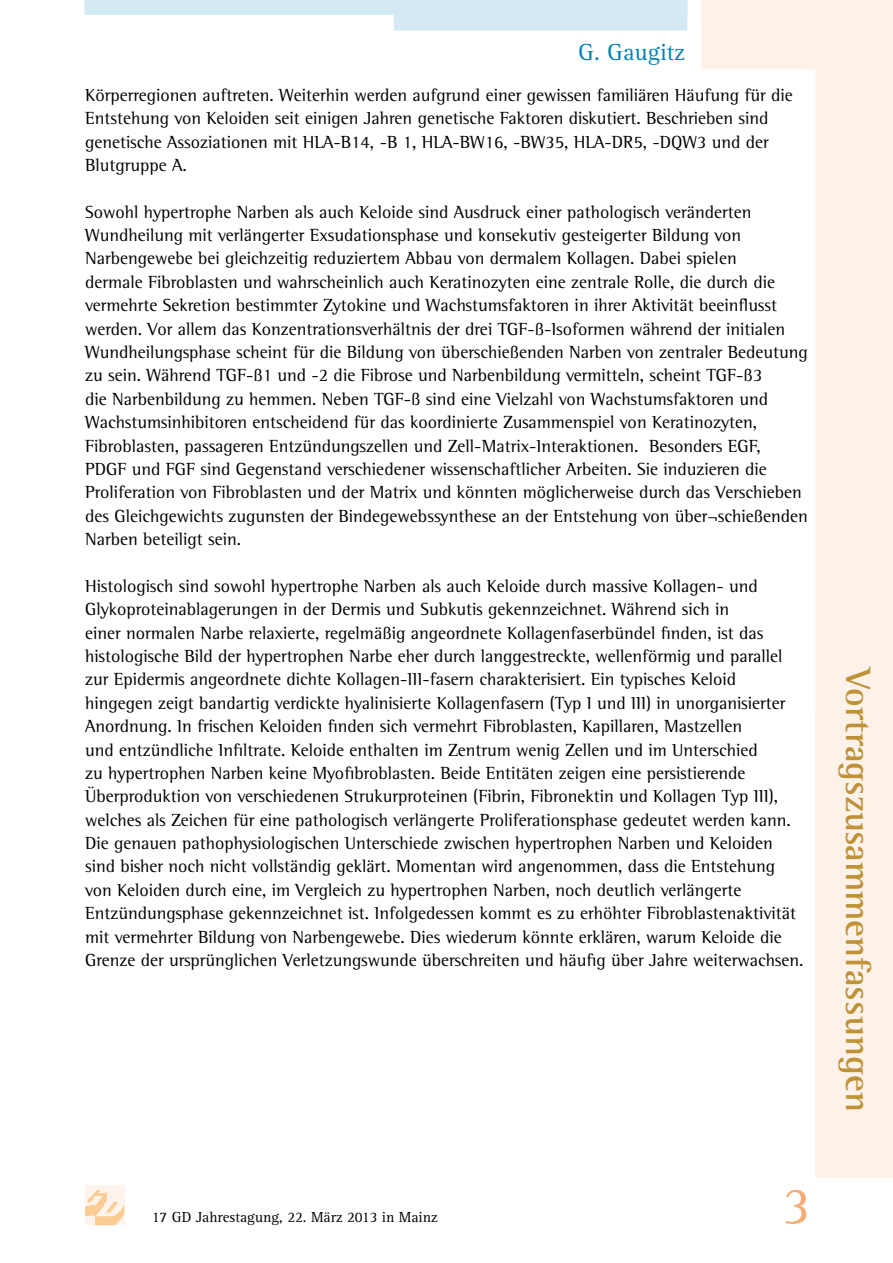
<style>
.page{position:relative;width:893px;height:1263px;background:#fff}
.page>*{position:absolute;margin:0;border:0;box-sizing:border-box;transform-origin:0 0}
.t1{font:54px "Agfa Rotis Serif";color:#f5ac75}
.t2{font:700 36px "Agfa Rotis Semi Serif";color:#bf9237}
.t3{font:24px "Agfa Rotis Serif";color:#0082b8}
.t4{font:18px/23.4px "Agfa Rotis Semi Serif";color:#000}
.t5{font:15px "Agfa Rotis Serif";color:#000}
</style>
<div class="page">
<svg style="left:701px;top:21px;width:192px;height:1157px"></svg>
<div style="left:85px;top:1186px;width:39px;height:39px;background:#fef4eb"></div>
<svg style="left:85px;top:1189px;width:39px;height:36px"></svg>
<svg style="left:84px;top:0;width:603px;height:31px"></svg>
<div style="left:701px;top:0;width:192px;height:21px;background:#fcf2ea"></div>
<h3 class="t3" style="left:578px;top:38px;width:108px">G. Gaugitz</h3>
<p class="t4" style="left:85px;top:83px;width:709px">Körperregionen auftreten. Weiterhin werden aufgrund einer gewissen familiären Häufung für die Entstehung von Keloiden seit einigen Jahren genetische Faktoren diskutiert. Beschrieben sind genetische Assoziationen mit HLA-B14, -B 1, HLA-BW16, -BW35, HLA-DR5, -DQW3 und der Blutgruppe A.</p>
<p class="t4" style="left:85px;top:200px;width:724px">Sowohl hypertrophe Narben als auch Keloide sind Ausdruck einer pathologisch veränderten Wundheilung mit verlängerter Exsudationsphase und konsekutiv gesteigerter Bildung von Narbengewebe bei gleichzeitig reduziertem Abbau von dermalem Kollagen. Dabei spielen<br>dermale Fibroblasten und wahrscheinlich auch Keratinozyten eine zentrale Rolle, die durch die vermehrte Sekretion bestimmter Zytokine und Wachstumsfaktoren in ihrer Aktivität beeinflusst werden. Vor allem das Konzentrationsverhältnis der drei TGF-ß-Isoformen während der initialen Wundheilungsphase scheint für die Bildung von überschießenden Narben von zentraler Bedeutung zu sein. Während TGF-ß1 und -2 die Fibrose und Narbenbildung vermitteln, scheint TGF-ß3<br>die Narbenbildung zu hemmen. Neben TGF-ß sind eine Vielzahl von Wachstumsfaktoren und Wachstumsinhibitoren entscheidend für das koordinierte Zusammenspiel von Keratinozyten, Fibroblasten, passageren Entzündungszellen und Zell-Matrix-Interaktionen. Besonders EGF,<br>PDGF und FGF sind Gegenstand verschiedener wissenschaftlicher Arbeiten. Sie induzieren die Proliferation von Fibroblasten und der Matrix und könnten möglicherweise durch das Verschieben des Gleichgewichts zugunsten der Bindegewebssynthese an der Entstehung von über¬schießenden Narben beteiligt sein.</p>
<p class="t4" style="left:85px;top:574px;width:720px">Histologisch sind sowohl hypertrophe Narben als auch Keloide durch massive Kollagen- und Glykoproteinablagerungen in der Dermis und Subkutis gekennzeichnet. Während sich in<br>einer normalen Narbe relaxierte, regelmäßig angeordnete Kollagenfaserbündel finden, ist das histologische Bild der hypertrophen Narbe eher durch langgestreckte, wellenförmig und parallel zur Epidermis angeordnete dichte Kollagen-III-fasern charakterisiert. Ein typisches Keloid hingegen zeigt bandartig verdickte hyalinisierte Kollagenfasern (Typ I und III) in unorganisierter Anordnung. In frischen Keloiden finden sich vermehrt Fibroblasten, Kapillaren, Mastzellen<br>und entzündliche Infiltrate. Keloide enthalten im Zentrum wenig Zellen und im Unterschied<br>zu hypertrophen Narben keine Myofibroblasten. Beide Entitäten zeigen eine persistierende Überproduktion von verschiedenen Strukurproteinen (Fibrin, Fibronektin und Kollagen Typ III), welches als Zeichen für eine pathologisch verlängerte Proliferationsphase gedeutet werden kann.<br>Die genauen pathophysiologischen Unterschiede zwischen hypertrophen Narben und Keloiden sind bisher noch nicht vollständig geklärt. Momentan wird angenommen, dass die Entstehung von Keloiden durch eine, im Vergleich zu hypertrophen Narben, noch deutlich verlängerte Entzündungsphase gekennzeichnet ist. Infolgedessen kommt es zu erhöhter Fibroblastenaktivität mit vermehrter Bildung von Narbengewebe. Dies wiederum könnte erklären, warum Keloide die Grenze der ursprünglichen Verletzungswunde überschreiten und häufig über Jahre weiterwachsen.</p>
<h2 class="t2" style="left:880px;top:668px;width:445px;rotate:90deg">Vortragszusammenfassungen</h2>
<p class="t5" style="left:152px;top:1208px;width:288px">17 GD Jahrestagung, 22. März 2013 in Mainz</p>
<h1 class="t1" style="left:783px;top:1175px;width:30px">3</h1>
</div>
